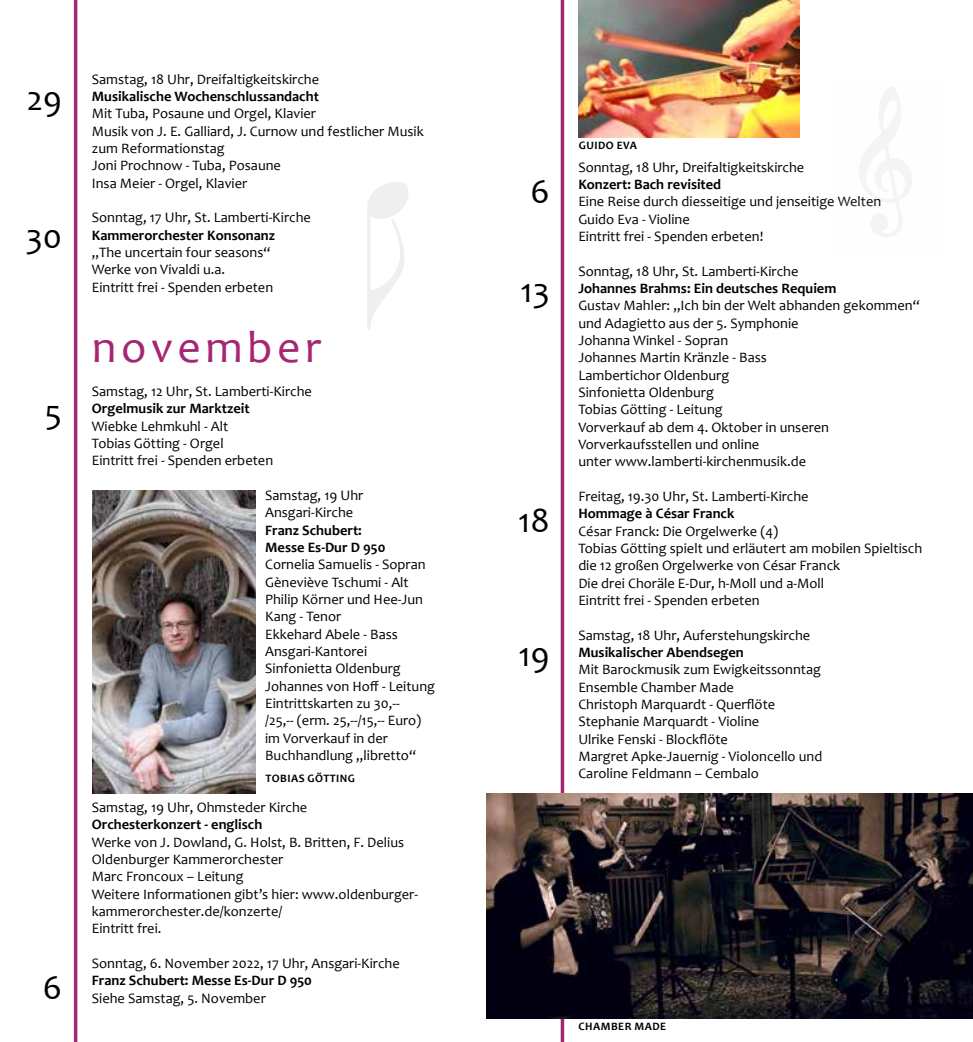
<style>
.page{position:relative;width:973px;height:1042px;background:#fff}
.page>*{position:absolute;margin:0;border:0;box-sizing:border-box;transform-origin:0 0}
.t1{font:45.5px "Candara";letter-spacing:.1em;color:#a52671}
.t2{font:35px "Candara";color:#000}
.t3{font:14.35px/17.3px "Candara";color:#000}
.t4{font:700 14.35px/17.3px "Candara";color:#000}
.t5{font:700 11.38px "Candara";letter-spacing:.04em;color:#000}
</style>
<div class="page">
<hr style="left:74px;top:0;width:3px;height:1042px;background:#a52671">
<svg style="left:560px;top:0;width:4px;height:1042px;background:#b44b89"></svg>
<svg style="left:367px;top:182px;width:41px;height:148px"></svg>
<svg style="left:859px;top:86px;width:52px;height:151px"></svg>
<img style="left:92px;top:490px;width:163px;height:303px">
<img style="left:578px;top:0;width:221px;height:137px">
<img style="left:486px;top:793px;width:486px;height:225px">
<h2 class="t2" style="left:27px;top:76px;width:37px">29</h2>
<h2 class="t2" style="left:26px;top:215px;width:38px">30</h2>
<h2 class="t2" style="left:45px;top:390px;width:19px">5</h2>
<h2 class="t2" style="left:43px;top:965px;width:21px">6</h2>
<p class="t3" style="left:92px;top:70px;width:229px">Samstag, 18 Uhr, Dreifaltigkeitskirche</p>
<p class="t4" style="left:92px;top:88px;width:228px">Musikalische Wochenschlussandacht</p>
<p class="t3" style="left:92px;top:105px;width:333px">Mit Tuba, Posaune und Orgel, Klavier<br>Musik von J. E. Galliard, J. Curnow und festlicher Musik zum Reformationstag<br>Joni Prochnow - Tuba, Posaune<br>I nsa Meier - Orgel, Klavier</p>
<p class="t3" style="left:92px;top:209px;width:220px">Sonntag, 17 Uhr, St. Lamberti-Kirche</p>
<p class="t4" style="left:92px;top:226px;width:185px">Kammerorchester Konsonanz</p>
<p class="t3" style="left:92px;top:243px;width:183px">„The uncertain four seasons“<br>Werke von Vivaldi u.a.<br>Eintritt frei - Spenden erbeten</p>
<h1 class="t1" style="left:92px;top:318px;width:231px">november</h1>
<p class="t3" style="left:92px;top:383px;width:221px">Samstag, 12 Uhr, St. Lamberti-Kirche</p>
<p class="t4" style="left:92px;top:400px;width:159px">Orgelmusik zur Marktzeit</p>
<p class="t3" style="left:92px;top:417px;width:183px">Wiebke Lehmkuhl - Alt<br>Tobias Götting - Orgel<br>Eintritt frei - Spenden erbeten</p>
<p class="t3" style="left:265px;top:487px;width:100px">Samstag, 19 Uhr<br>Ansgari-Kirche</p>
<p class="t4" style="left:265px;top:521px;width:122px">Franz Schubert:<br>Messe Es-Dur D 950</p>
<p class="t3" style="left:265px;top:556px;width:171px">Cornelia Samuelis - Sopran<br>Gèneviève Tschumi - Alt<br>Philip Körner und Hee-Jun<br>Kang - Tenor<br>Ekkehard Abele - Bass<br>Ansgari-Kantorei<br>Sinfonietta Oldenburg<br>Johannes von Hoff - Leitung<br>Eintrittskarten zu 30,--<br>/25,-- (erm. 25,--/15,-- Euro) im Vorverkauf in der<br>Buchhandlung „libretto“</p>
<p class="t3" style="left:92px;top:798px;width:217px">Samstag, 19 Uhr, Ohmsteder Kirche</p>
<p class="t4" style="left:92px;top:816px;width:172px">Orchesterkonzert - englisch</p>
<p class="t3" style="left:92px;top:833px;width:327px">Werke von J. Dowland, G. Holst, B. Britten, F. Delius Oldenburger Kammerorchester<br>Marc Froncoux – Leitung<br>Weitere I nformationen gibt’s hier: www.oldenburger&shy;kammerorchester.de/konzerte/<br>Eintritt frei.</p>
<p class="t3" style="left:92px;top:954px;width:309px">Sonntag, 6. N ovember 2022, 17 Uhr, Ansgari-Kirche</p>
<p class="t4" style="left:92px;top:972px;width:221px">Franz Schubert: Messe Es-Dur D 950</p>
<p class="t3" style="left:92px;top:989px;width:175px">Siehe Samstag, 5. N ovember</p>
<p class="t5" style="left:265px;top:771px;width:90px">tobias götting</p>
<h2 class="t2" style="left:530px;top:170px;width:21px">6</h2>
<h2 class="t2" style="left:520px;top:268px;width:31px">13</h2>
<h2 class="t2" style="left:518px;top:499px;width:33px">18</h2>
<h2 class="t2" style="left:518px;top:632px;width:33px">19</h2>
<p class="t5" style="left:579px;top:138px;width:46px">guido eva</p>
<p class="t3" style="left:578px;top:158px;width:227px">Sonntag, 18 Uhr, Dreifaltigkeitskirche</p>
<p class="t4" style="left:578px;top:175px;width:144px">Konzert: Bach revisited</p>
<p class="t3" style="left:578px;top:193px;width:304px">Eine Reise durch diesseitige und jenseitige Welten<br>Guido Eva - Violine<br>Eintritt frei - Spenden erbeten!</p>
<p class="t3" style="left:578px;top:262px;width:222px">Sonntag, 18 Uhr, St. Lamberti-Kirche</p>
<p class="t4" style="left:578px;top:279px;width:259px">Johannes Brahms: Ein deutsches Requiem</p>
<p class="t3" style="left:578px;top:297px;width:343px">Gustav Mahler: „I ch bin der Welt abhanden gekommen“ und Adagietto aus der 5. Symphonie<br>Johanna Winkel - Sopran<br>Johannes Martin Kränzle - Bass<br>Lambertichor Oldenburg<br>Sinfonietta Oldenburg<br>Tobias Götting - Leitung<br>Vorverkauf ab dem 4. Oktober in unseren<br>Vorverkaufsstellen und online<br>unter www.lamberti-kirchenmusik.de</p>
<p class="t3" style="left:578px;top:487px;width:232px">Freitag, 19.30 Uhr, St. Lamberti-Kirche</p>
<p class="t4" style="left:578px;top:505px;width:157px">Hommage à César Franck</p>
<p class="t3" style="left:578px;top:522px;width:345px">César Franck: Die Orgelwerke (4)<br>Tobias Götting spielt und erläutert am mobilen Spieltisch die 12 großen Orgelwerke von César Franck<br>Die drei Choräle E-Dur, h-Moll und a-Moll<br>Eintritt frei - Spenden erbeten</p>
<p class="t3" style="left:578px;top:626px;width:233px">Samstag, 18 Uhr, Auferstehungskirche</p>
<p class="t4" style="left:578px;top:643px;width:167px">Musikalischer Abendsegen</p>
<p class="t3" style="left:578px;top:661px;width:245px">Mit Barockmusik zum Ewigkeitssonntag<br>Ensemble Chamber Made<br>Christoph Marquardt - Querflöte<br>Stephanie Marquardt - Violine<br>Ulrike Fenski - Blockflöte<br>Margret Apke-Jauernig - Violoncello und<br>Caroline Feldmann – Cembalo</p>
<p class="t5" style="left:578px;top:1019px;width:9px">cham</p>
<p class="t5" style="left:611px;top:1019px;width:33px">ber made</p>
</div>
